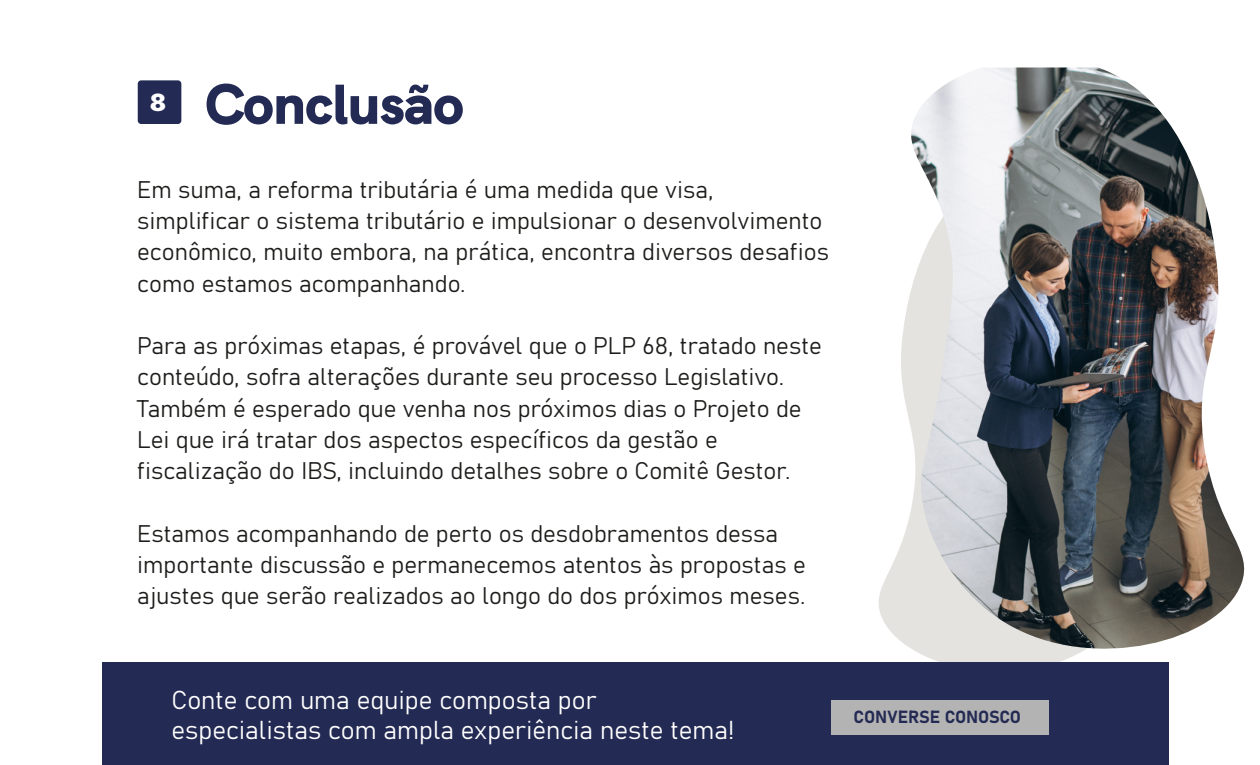
<style>
.page{position:relative;width:1260px;height:765px;background:#fff}
.page>*{position:absolute;margin:0;border:0;box-sizing:border-box;transform-origin:0 0}
.t1{font:900 56.25px "HK Grotesk";color:#232a53}
.t2{font:25.62px/30px "Bahnschrift";color:#fff}
.t3{font:23.75px/31.2px "Bahnschrift";color:#1d1d1b}
.t4{font:900 23.75px "Inter";color:#fff}
.t5{font:17.38px "Bahnschrift";letter-spacing:-.01em;color:#232a53}
</style>
<div class="page">
<svg style="left:878px;top:545px;width:199px;height:117px;fill:#e4e3df"></svg>
<img style="left:901px;top:68px;width:344px;height:586px">
<div style="left:102px;top:662px;width:1067px;height:103px;background:#232a53"></div>
<div style="left:831px;top:700px;width:219px;height:36px;background:#b4b3b3"></div>
<div style="left:138px;top:80px;width:43px;height:44px;background:#232a53;border-radius:3px"></div>
<p class="t4" style="left:150px;top:84px;width:18px">8</p>
<h1 class="t1" style="left:205px;top:61px;width:260px">Conclusão</h1>
<p class="t3" style="left:137px;top:172px;width:693px">Em suma, a reforma tributária é uma medida que visa, simplificar o sistema tributário e impulsionar o desenvolvimento econômico, muito embora, na prática, encontra diversos desafios como estamos acompanhando.</p>
<p class="t3" style="left:137px;top:328px;width:686px">Para as próximas etapas, é provável que o PLP 68, tratado neste conteúdo, sofra alterações durante seu processo Legislativo.<br>Também é esperado que venha nos próximos dias o Projeto de Lei que irá tratar dos aspectos específicos da gestão e fiscalização do IBS, incluindo detalhes sobre o Comitê Gestor.</p>
<p class="t3" style="left:137px;top:516px;width:670px">Estamos acompanhando de perto os desdobramentos dessa importante discussão e permanecemos atentos às propostas e ajustes que serão realizados ao longo do dos próximos meses.</p>
<p class="t2" style="left:171px;top:683px;width:565px">Conte com uma equipe composta por especialistas com ampla experiência neste tema!</p>
<p class="t5" style="left:854px;top:703px;width:169px">CONVERSE CONOSCO</p>
</div>
